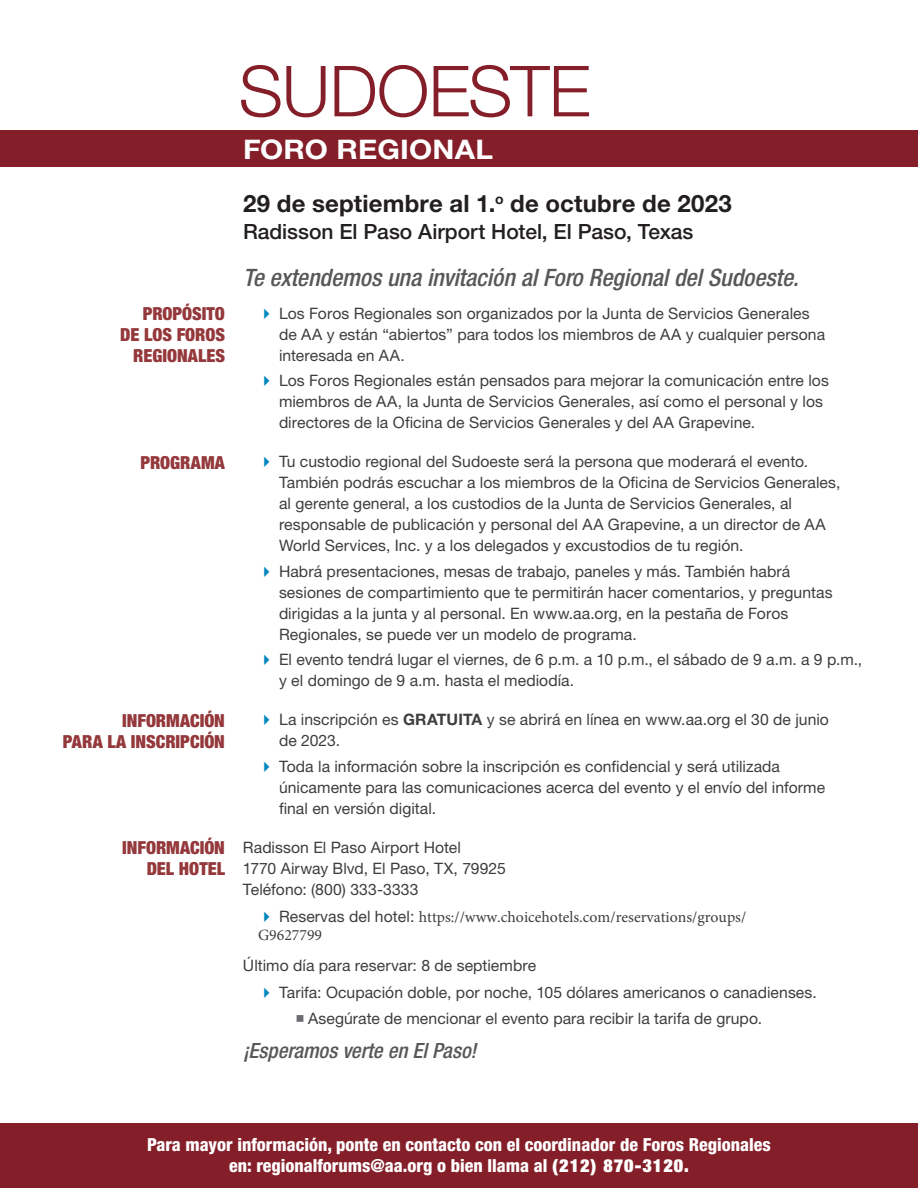
<style>
.page{position:relative;width:918px;height:1188px;background:#fff}
.page>*{position:absolute;margin:0;border:0;box-sizing:border-box;transform-origin:0 0}
.t1{font:300 70.5px "Helvetica Neue LT Std";letter-spacing:-.01em;color:#841f29}
.t2{font:700 27px "Helvetica Neue LT Std";letter-spacing:.005em;color:#fff;scale:1.1 1}
.t3{font:italic 500 condensed 24px "Helvetica Neue LT Std";color:#57585a}
.t4{font:700 24px "Helvetica Neue LT Std";letter-spacing:.01em;color:#231f20}
.t5{font:500 21px "Helvetica Neue LT Std";color:#231f20}
.t6{font:italic 500 condensed 21px "Helvetica Neue LT Std";color:#57585a}
.t7{font:800 condensed 18px/21px "Helvetica Neue LT Std";color:#fff;text-align:center}
.t8{font:900 condensed 18px/21px "Helvetica Neue LT Std";color:#94383b;text-align:right}
.Bullets{font:15.75px/21px "Helvetica Neue LT Std";letter-spacing:.005em;color:#3e3e3f}
.Body_1{font:15.75px/21px "Helvetica Neue LT Std";letter-spacing:.005em;color:#3e3e3f}
.Bullets-2{font:15.75px/18px "Minion Pro";color:#3e3e3f}
.s1{color:#0088be}
.s2{font-weight:700}
.s3{font-family:"Helvetica Neue LT Std"}
.s4{font-weight:900}
</style>
<div class="page">
<div style="left:0;top:131px;width:918px;height:36px;background:#841f29"></div>
<div style="left:0;top:1123px;width:918px;height:65px;background:#841f29"></div>
<p class="t8" style="left:120px;top:303px;width:106px">PROPÓSITO<br>DE LOS FOROS<br>REGIONALES</p>
<p class="t8" style="left:141px;top:452px;width:86px">PROGRAMA</p>
<p class="t8" style="left:63px;top:710px;width:164px">INFORMACIÓN<br>PARA LA INSCRIPCIÓN</p>
<p class="t8" style="left:122px;top:837px;width:104px">INFORMACIÓN<br>DEL HOTEL</p>
<p class="t1" style="left:239px;top:48px;width:354px">SUDOESTE</p>
<p class="t2" style="left:243px;top:133px;width:229px">FORO REGIONAL</p>
<p class="t4" style="left:243px;top:188px;width:490px">29 de septiembre al 1.<sup>o</sup> de octubre de 2023</p>
<p class="t5" style="left:243px;top:219px;width:452px">Radisson El Paso Airport Hotel, El Paso, Texas</p>
<p class="t3" style="left:243px;top:263px;width:557px">Te extendemos una invitación al Foro Regional del Sudoeste.</p>
<p class="Bullets" style="left:279px;top:302px;width:548px;text-indent:-21px"><span class="s1">✔</span> Los Foros Regionales son organizados por la Junta de Servicios Generales de AA y están “abiertos” para todos los miembros de AA y cualquier persona interesada en AA.</p>
<p class="Bullets" style="left:279px;top:370px;width:551px;text-indent:-21px"><span class="s1">✔</span> Los Foros Regionales están pensados para mejorar la comunicación entre los miembros de AA, la Junta de Servicios Generales, así como el personal y los directores de la Oficina de Servicios Generales y del AA Grapevine.</p>
<p class="Bullets" style="left:279px;top:451px;width:563px;text-indent:-21px"><span class="s1">✔</span> Tu custodio regional del Sudoeste será la persona que moderará el evento.<br>También podrás escuchar a los miembros de la Oficina de Servicios Generales, al gerente general, a los custodios de la Junta de Servicios Generales, al responsable de publicación y personal del AA Grapevine, a un director de AA World Services, Inc. y a los delegados y excustodios de tu región.</p>
<p class="Bullets" style="left:279px;top:560px;width:555px;text-indent:-21px"><span class="s1">✔</span> Habrá presentaciones, mesas de trabajo, paneles y más. También habrá sesiones de compartimiento que te permitirán hacer comentarios, y preguntas dirigidas a la junta y al personal. En www.aa.org, en la pestaña de Foros Regionales, se puede ver un modelo de programa.</p>
<p class="Bullets" style="left:279px;top:649px;width:585px;text-indent:-21px"><span class="s1">✔</span> El evento tendrá lugar el viernes, de 6 p.m. a 10 p.m., el sábado de 9 a.m. a 9 p.m., y el domingo de 9 a.m. hasta el mediodía.</p>
<p class="Bullets" style="left:279px;top:709px;width:552px;text-indent:-21px"><span class="s1">✔</span> La inscripción es <span class="s2">GRATUITA</span> y se abrirá en línea en www.aa.org el 30 de junio de 2023.</p>
<p class="Bullets" style="left:279px;top:755px;width:548px;text-indent:-21px"><span class="s1">✔</span> Toda la información sobre la inscripción es confidencial y será utilizada únicamente para las comunicaciones acerca del evento y el envío del informe final en versión digital.</p>
<p class="Body_1" style="left:243px;top:836px;width:264px">Radisson El Paso Airport Hotel<br>1770 Airway Blvd, El Paso, TX, 79925<br>Teléfono: (800) 333-3333</p>
<p class="Bullets-2" style="left:258px;top:908px;width:490px"><span class="s1">✔</span> <span class="s3">Reservas del hotel:</span> https://www.choicehotels.com/reservations/groups/<br>G9627799</p>
<p class="Body_1" style="left:243px;top:955px;width:295px">Último día para reservar: 8 de septiembre</p>
<p class="Bullets" style="left:258px;top:982px;width:560px"><span class="s1">✔</span> Tarifa: Ocupación doble, por noche, 105 dólares americanos o canadienses.</p>
<p class="Bullets" style="left:308px;top:1007px;width:456px">Asegúrate de mencionar el evento para recibir la tarifa de grupo.</p>
<p class="t6" style="left:243px;top:1039px;width:235px">¡Esperamos verte en El Paso!</p>
<p class="t7" style="left:147px;top:1134px;width:625px">Para mayor información, ponte en contacto con el coordinador de Foros Regionales en: regionalforums@aa.org o bien llama al <span class="s4">(212) 870-3120.</span></p>
</div>
